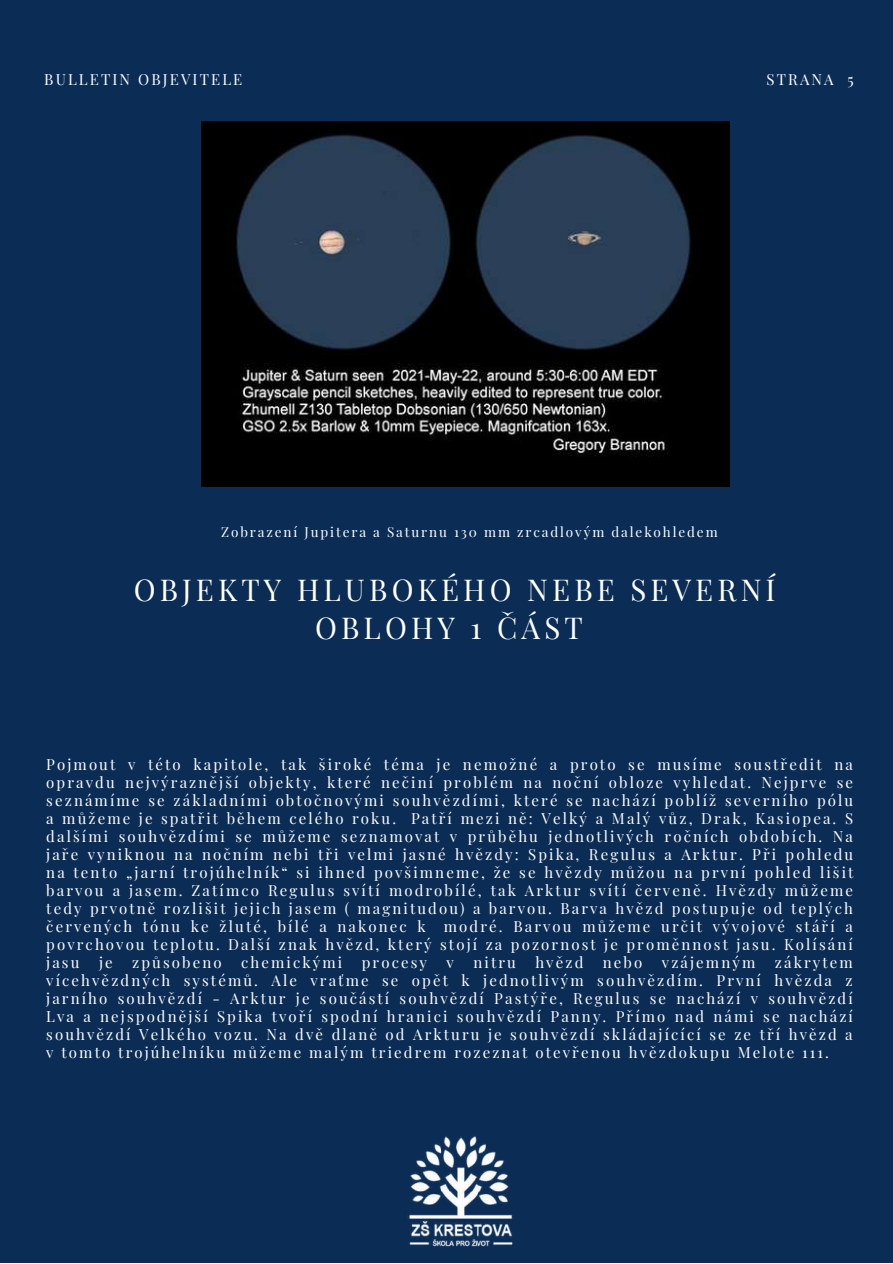
<style>
.page{position:relative;width:893px;height:1264px;background:#fff}
.page>*{position:absolute;margin:0;border:0;box-sizing:border-box;transform-origin:0 0}
.t1{font:29.55px/37px "Playfair Display";letter-spacing:.14em;color:#fff;text-align:center}
.t2{font:15px/18px "Playfair Display";letter-spacing:.14em;color:#fff;text-align:justify}
.t3{font:13.5px "Playfair Display";letter-spacing:.14em;color:#fff}
</style>
<div class="page">
<div style="left:0;top:0;width:892px;height:1262px;background:#0b2d55"></div>
<img style="left:201px;top:121px;width:528px;height:365px">
<img style="left:409px;top:1136px;width:104px;height:111px">
<p class="t2" style="left:44px;top:70px;width:200px">BULLETIN OBJEVITELE</p>
<p class="t2" style="left:766px;top:70px;width:88px">STRANA 5</p>
<p class="t3" style="left:221px;top:522px;width:498px">Zobrazení Jupitera a Saturnu 130 mm zrcadlovým dalekohledem</p>
<h1 class="t1" style="left:134px;top:570px;width:643px">OBJEKTY HLUBOKÉHO NEBE SEVERNÍ<br>OBLOHY 1 ČÁST</h1>
<p class="t2" style="left:46px;top:754px;width:808px">Pojmout v této kapitole, tak široké téma je nemožné a proto se musíme soustředit na opravdu nejvýraznější objekty, které nečiní problém na noční obloze vyhledat. Nejprve se seznámíme se základními obtočnovými souhvězdími, které se nachází poblíž severního pólu a můžeme je spatřit během celého roku. Patří mezi ně: Velký a Malý vůz, Drak, Kasiopea. S dalšími souhvězdími se můžeme seznamovat v průběhu jednotlivých ročních obdobích. Na jaře vyniknou na nočním nebi tři velmi jasné hvězdy: Spika, Regulus a Arktur. Při pohledu na tento „jarní trojúhelník“ si ihned povšimneme, že se hvězdy můžou na první pohled lišit barvou a jasem. Zatímco Regulus svítí modrobílé, tak Arktur svítí červeně. Hvězdy můžeme tedy prvotně rozlišit jejich jasem ( magnitudou) a barvou. Barva hvězd postupuje od teplých červených tónu ke žluté, bílé a nakonec k modré. Barvou můžeme určit vývojové stáří a povrchovou teplotu. Další znak hvězd, který stojí za pozornost je proměnnost jasu. Kolísání jasu</p>
<p class="t2" style="left:46px;top:952px;width:808px;text-indent:728px">zákrytem vícehvězdných systémů. Ale vraťme se opět k jednotlivým souhvězdím. První hvězda z jarního souhvězdí - Arktur je součástí souhvězdí Pastýře, Regulus se nachází v souhvězdí Lva a nejspodnější Spika tvoří spodní hranici souhvězdí Panny. Přímo nad námi se nachází souhvězdí Velkého vozu. Na dvě dlaně od Arkturu je souhvězdí skládajícící se ze tří hvězd a v tomto trojúhelníku můžeme malým triedrem rozeznat otevřenou hvězdokupu Melote 111.</p>
<p class="t2" style="left:99px;top:952px;width:15px">je</p>
<p class="t2" style="left:132px;top:952px;width:91px">způsobeno</p>
<p class="t2" style="left:241px;top:952px;width:103px">chemickými</p>
<p class="t2" style="left:362px;top:952px;width:67px">procesy</p>
<p class="t2" style="left:446px;top:952px;width:9px">v</p>
<p class="t2" style="left:473px;top:952px;width:44px">nitru</p>
<p class="t2" style="left:535px;top:952px;width:49px">hvězd</p>
<p class="t2" style="left:603px;top:952px;width:41px">nebo</p>
<p class="t2" style="left:661px;top:952px;width:95px">vzájemným</p>
</div>
